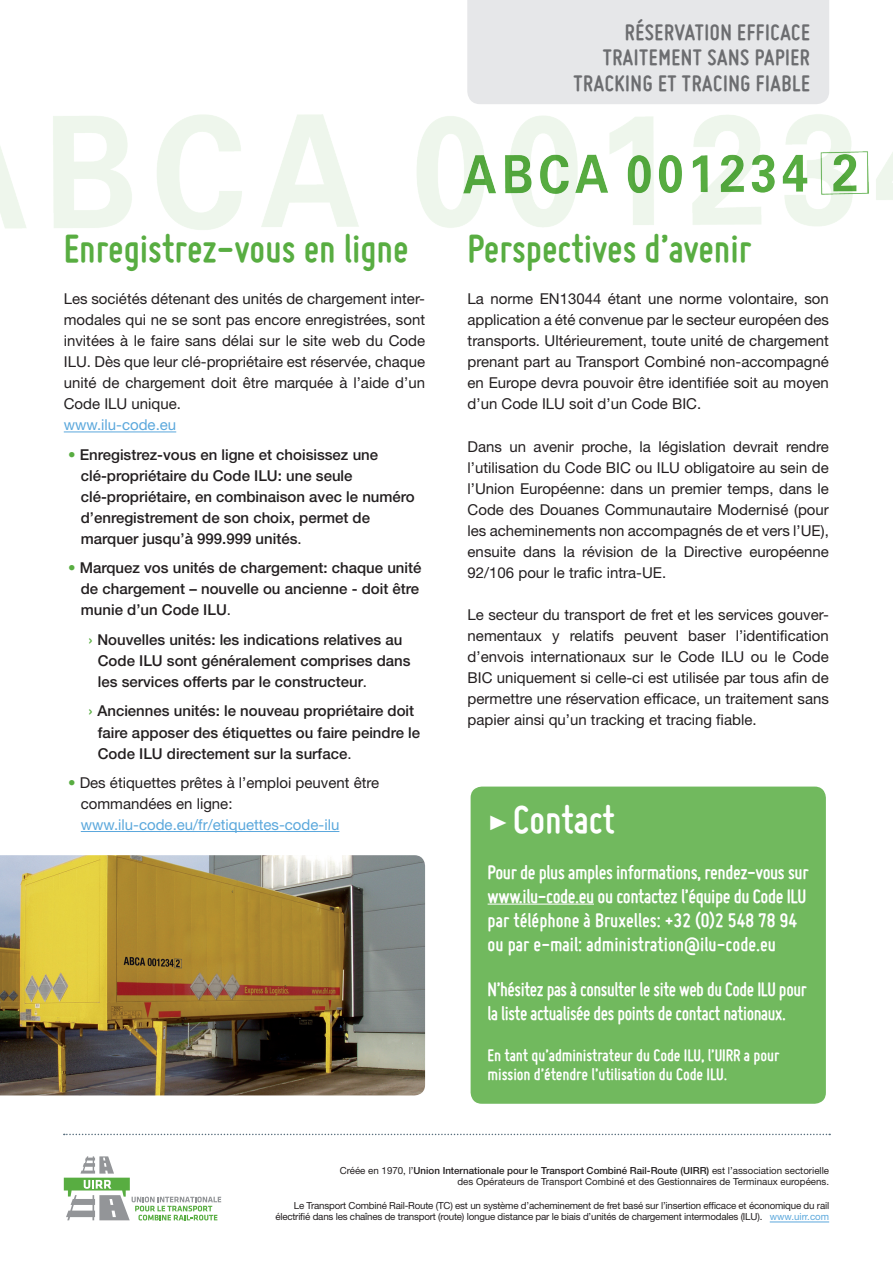
<style>
.page{position:relative;width:893px;height:1263px;background:#fff}
.page>*{position:absolute;margin:0;border:0;box-sizing:border-box;transform-origin:0 0}
.t1{font:700 42px "Miso";color:#58ad41}
.t2{font:700 42px "Miso";color:#fff}
.t3{font:700 24px "Miso";letter-spacing:.025em;color:#6c6d70}
.t4{font:700 21px/24px "Miso";letter-spacing:-.02em;color:#fff}
.t5{font:700 21px/24px "Miso";letter-spacing:-.02em;color:#fff;scale:.95 1}
.t6{font:700 18px/19.5px "Miso";letter-spacing:-.005em;color:#fff}
.t7{font:15px/21px "Helvetica Neue LT Std";color:#231f20;text-align:justify}
.t8{font:500 15px/21px "Helvetica Neue LT Std";color:#231f20}
.t9{font:15px "Helvetica Neue LT Std";color:#5ba8dc}
.t10{font:9.75px/11.7px "Helvetica Neue LT Std";letter-spacing:-.02em;color:#231f20;text-align:right}
.t11{font:9.75px/11.7px "Helvetica Neue LT Std";color:#231f20;text-align:right}
.s1{font-weight:400;color:#58ad41}
.s2{font-weight:400}
.s3{font-family:"Helvetica";font-weight:700;color:#58ad41}
.s4{color:#58ad41}
.s5{font-weight:500}
.s6{color:#5ba8dc}
</style>
<div class="page">
<img style="left:0;top:855px;width:425px;height:240px">
<div style="left:467px;top:0;width:362px;height:104px;background:#e6e7e9"></div>
<img style="left:431px;top:132px;width:453px;height:83px">
<svg style="left:64px;top:1134px;width:766px;height:1px"></svg>
<svg style="left:64px;top:1156px;width:157px;height:64px"></svg>
<hr style="left:64px;top:432px;width:112px;height:1px;background:#5ba8dc">
<hr style="left:81px;top:831px;width:258px;height:1px;background:#5ba8dc">
<div style="left:469px;top:785px;width:358px;height:320px;background:#71b95e;border-radius:13px"></div>
<hr style="left:488px;top:904px;width:106px;height:1px;background:#fff">
<div style="left:468px;top:783px;width:361px;height:324px;border:3px solid #fff;border-radius:13px"></div>
<hr style="left:770px;top:1222px;width:59px;height:1px;background:#5ba8dc">
<h2 class="t3" style="left:625px;top:18px;width:186px">réservation efficace</h2>
<h2 class="t3" style="left:603px;top:44px;width:206px">traitement sans papier</h2>
<h2 class="t3" style="left:573px;top:69px;width:129px">tracking et tracin</h2>
<h2 class="t3" style="left:740px;top:69px;width:71px">g fiable</h2>
<h1 class="t1" style="left:64px;top:225px;width:346px">Enregistrez-vous en ligne</h1>
<p class="t7" style="left:64px;top:288px;width:363px">Les sociétés détenant des unités de chargement inter&shy;modales qui ne se sont pas encore enregistrées, sont invitées à le faire sans délai sur le site web du Code ILU. Dès que leur clé-propriétaire est réservée, chaque unité de chargement doit être marquée à l’aide d’un Code ILU unique.</p>
<p class="t9" style="left:64px;top:416px;width:114px">www.ilu-code.eu</p>
<p class="t8" style="left:81px;top:444px;width:336px;text-indent:-13px"><span class="s1">•</span> Enregistrez-vous en ligne et choisissez une clé-propriétaire du Code ILU: une seule clé-propriétaire, en combinaison avec le numéro d’enregistrement de son choix, permet de marquer jusqu’à 999.999 unités<span class="s2">.</span></p>
<p class="t8" style="left:81px;top:557px;width:342px;text-indent:-13px"><span class="s1">•</span> Marquez vos unités de chargement: chaque unité de chargement – nouvelle ou ancienne - doit être munie d’un Code ILU<span class="s2">.</span></p>
<p class="t8" style="left:98px;top:629px;width:314px;text-indent:-10px"><span class="s3">›</span> Nouvelles unités: les indications relatives au<br>Code ILU sont généralement comprises dans les services offerts par le constructeur<span class="s2">.</span></p>
<p class="t8" style="left:98px;top:700px;width:324px;text-indent:-10px"><span class="s3">›</span> Anciennes unités: le nouveau propriétaire doit faire apposer des étiquettes ou faire peindre le<br>Code ILU directement sur la surface<span class="s2">.</span></p>
<p class="t7" style="left:81px;top:772px;width:300px;text-indent:-13px"><span class="s4">•</span> Des étiquettes prêtes à l’emploi peuvent être commandées en ligne:</p>
<p class="t9" style="left:81px;top:816px;width:260px">www.ilu-code.eu/fr/etiquettes-code-ilu</p>
<h1 class="t1" style="left:468px;top:225px;width:285px">Perspectives d’avenir</h1>
<p class="t7" style="left:468px;top:288px;width:363px">La norme EN13044 étant une norme volontaire, son application a été convenue par le secteur européen des transports. Ultérieurement, toute unité de chargement prenant part au Transport Combiné non-accompagné en Europe devra pouvoir être identifiée soit au moyen d’un Code ILU soit d’un Code BIC.</p>
<p class="t7" style="left:468px;top:436px;width:363px">Dans un avenir proche, la législation devrait rendre l’utilisation du Code BIC ou ILU obligatoire au sein de l’Union Européenne: dans un premier temps, dans le Code des Douanes Communautaire Modernisé (pour les acheminements non accompagnés de et vers l’UE), ensuite dans la révision de la Directive européenne 92/106 pour le trafic intra-UE.</p>
<p class="t7" style="left:468px;top:604px;width:363px">Le secteur du transport de fret et les services gouver&shy;nementaux y relatifs peuvent baser l’identification d’envois internationaux sur le Code ILU ou le Code BIC uniquement si celle-ci est utilisée par tous afin de permettre une réservation efficace, un traitement sans papier ainsi qu’un tracking et tracing fiable.</p>
<h1 class="t2" style="left:488px;top:796px;width:129px">✓Contact</h1>
<h3 class="t4" style="left:488px;top:860px;width:323px">Pour de plus amples informations, rendez-vous sur www.ilu-code.eu ou contactez l’équipe du Code ILU par téléphone à Bruxelles: +32 (0)2 548 78 94 ou par e-mail: administration@ilu-code.eu</h3>
<h3 class="t5" style="left:488px;top:977px;width:337px">N’hésitez pas à consulter le site web du Code ILU pour la liste actualisée des points de contact nationaux.</h3>
<p class="t6" style="left:488px;top:1045px;width:293px">En tant qu’administrateur du Code ILU, l’UIRR a pour mission d’étendre l’utilisation du Code ILU.</p>
<p class="t11" style="left:340px;top:1164px;width:491px">Créée en 1970, l’<span class="s5">Union Internationale pour le Transport Combiné Rail-Route (UIRR)</span> est l’association sectorielle des Opérateurs de Transport Combiné et des Gestionnaires de Terminaux européens.</p>
<p class="t10" style="left:275px;top:1199px;width:555px">Le Transport Combiné Rail-Route (TC) est un système d’acheminement de fret basé sur l’insertion efficace et économique du rail électrifié dans les chaînes de transport (route) longue distance par le biais d’unités de chargement intermodales (ILU). <span class="s6">www.uirr.com</span></p>
</div>
